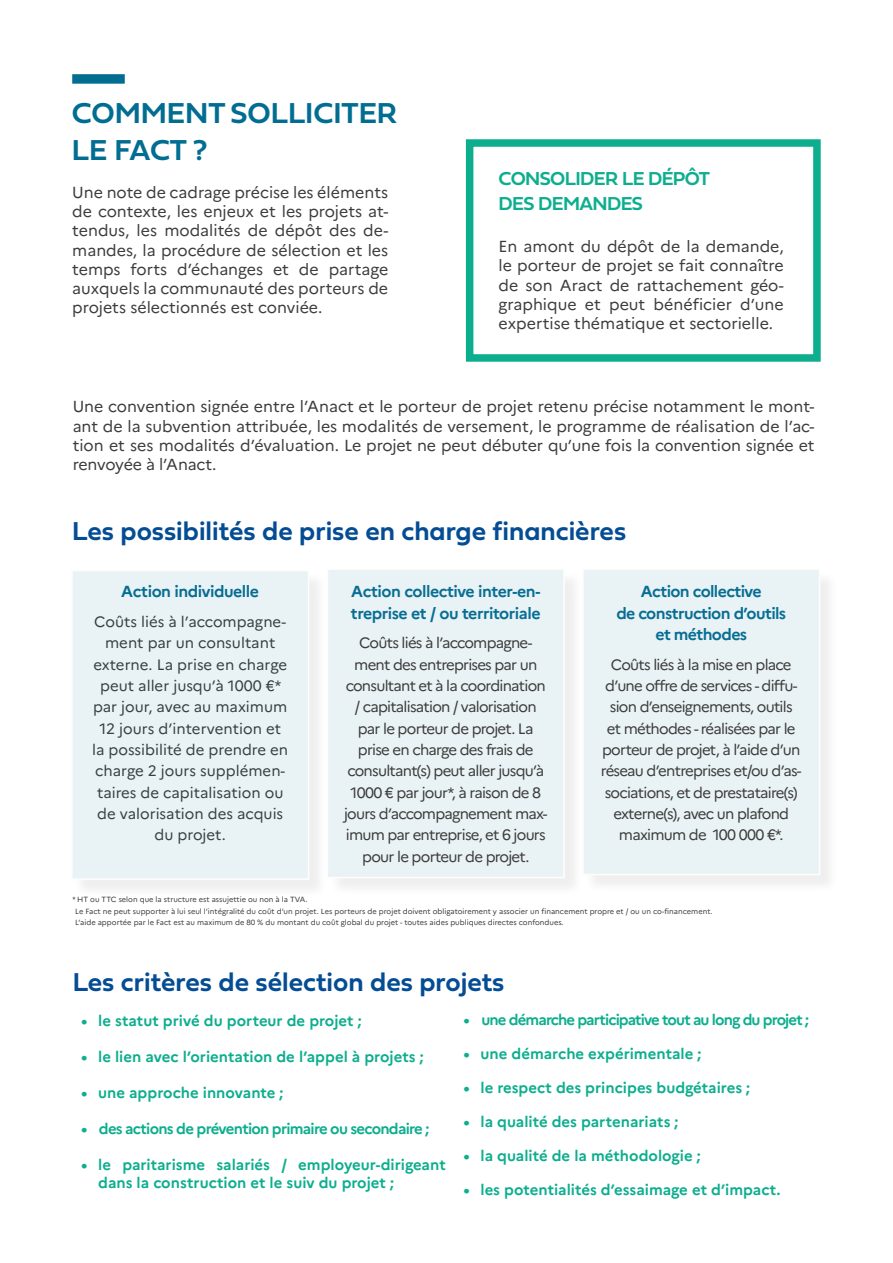
<style>
.page{position:relative;width:893px;height:1263px;background:#fff}
.page>*{position:absolute;margin:0;border:0;box-sizing:border-box;transform-origin:0 0}
.t1{font:30px/36.3px "Fieldwork Geo Demibold";color:#006d91}
.t2{font:27px "Fieldwork Geo Demibold";color:#044c94}
.t3{font:19.5px/24.9px "Fieldwork Geo Demibold";letter-spacing:-.03em;color:#0dae8e}
.t4{font:16.05px/19.2px "Marianne";color:#3c3c3b;text-align:justify}
.t5{font:700 16.05px/21.3px "Marianne";letter-spacing:-.03em;color:#076e93}
.t6{font:15px/21.3px "Marianne";letter-spacing:-.05em;color:#3c3c3b;text-align:center}
.t7{font:700 15px/18px "Marianne";color:#0dae8e}
.t8{font:15px/21.3px "Marianne";color:#3c3c3b;text-align:center}
.t9{font:700 15px "Marianne";letter-spacing:-.05em;color:#0dae8e}
.t10{font:700 15px "Marianne";letter-spacing:-.06em;color:#0dae8e}
.t11{font:7.5px/11.7px "Marianne";color:#3c3c3b}
</style>
<div class="page">
<div style="left:585px;top:571px;width:253px;height:322px;background:#f4f4f4"></div>
<div style="left:582px;top:568px;width:238px;height:307px;background:#e9f2f5;border:2px solid #f3ede4"></div>
<div style="left:72px;top:74px;width:53px;height:10px;background:#006d91;border:2px solid #006d91"></div>
<div style="left:466px;top:139px;width:355px;height:223px;border:8px solid #0dae8e"></div>
<div style="left:329px;top:571px;width:254px;height:325px;background:#f4f4f4"></div>
<div style="left:327px;top:568px;width:238px;height:310px;background:#e9f2f5;border:2px solid #f3ede4"></div>
<div style="left:74px;top:572px;width:253px;height:326px;background:#f4f4f4"></div>
<div style="left:71px;top:570px;width:238px;height:310px;background:#e9f2f5;border:2px solid #f3ede4"></div>
<h1 class="t1" style="left:72px;top:94px;width:327px">COMMENT SOLLICITER<br>LE FACT ?</h1>
<p class="t4" style="left:72px;top:183px;width:318px">Une note de cadrage précise les éléments de contexte, les enjeux et les projets at&shy;tendus, les modalités de dépôt des de&shy;mandes, la procédure de sélection et les temps forts d’échanges et de partage auxquels la communauté des porteurs de projets sélectionnés est conviée.</p>
<p class="t3" style="left:499px;top:166px;width:213px">CONSOLIDER LE DÉPÔT<br>DES DEMANDES</p>
<p class="t4" style="left:499px;top:237px;width:287px">En amont du dépôt de la demande, le porteur de projet se fait connaître de son Aract de rattachement géo&shy;graphique et peut bénéficier d’une expertise thématique et sectorielle.</p>
<p class="t4" style="left:73px;top:397px;width:743px">Une convention signée entre l’Anact et le porteur de projet retenu précise notamment le mont&shy;ant de la subvention attribuée, les modalités de versement, le programme de réalisation de l’ac&shy;tion et ses modalités d’évaluation. Le projet ne peut débuter qu’une fois la convention signée et renvoyée à l’Anact.</p>
<h2 class="t2" style="left:72px;top:509px;width:555px">Les possibilités de prise en charge financières</h2>
<p class="t5" style="left:121px;top:581px;width:139px">Action individuelle</p>
<p class="t8" style="left:92px;top:611px;width:198px">Coûts liés à l’accompagne&shy;ment par un consultant externe. La prise en charge peut aller jusqu’à 1000 €* par jour, avec au maximum<br>12 jours d’intervention et la possibilité de prendre en charge 2 jours supplémen&shy;taires de capitalisation ou de valorisation des acquis du projet.</p>
<p class="t5" style="left:351px;top:581px;width:191px">Action collective inter-en&shy;treprise et / ou territoriale</p>
<p class="t6" style="left:344px;top:632px;width:205px">Coûts liés à l’accompagne&shy;ment des entreprises par un consultant et à la coordination / capitalisation / valorisation par le porteur de projet. La prise en charge des frais de consultant(s) peut aller jusqu’à<br>1000 € par jour*, à raison de 8 jours d’accompagnement max&shy;imum par entreprise, et 6 jours pour le porteur de projet.</p>
<p class="t5" style="left:616px;top:581px;width:171px;text-align:center">Action collective<br>de construction d’outils et méthodes</p>
<p class="t6" style="left:601px;top:654px;width:202px">Coûts liés à la mise en place d’une offre de services - diffu&shy;sion d’enseignements, outils et méthodes - réalisées par le porteur de projet, à l’aide d’un réseau d’entreprises et/ou d’as&shy;sociations, et de prestataire(s) externe(s), avec un plafond maximum de 100 000 €*.</p>
<p class="t11" style="left:75px;top:893px;width:639px;text-indent:-3px">* HT ou TTC selon que la structure est assujettie ou non à la TVA.<br>Le Fact ne peut supporter à lui seul l’intégralité du coût d’un projet. Les porteurs de projet doivent obligatoirement y associer un financement propre et / ou un co-financement.<br>L’aide apportée par le Fact est au maximum de 80 % du montant du coût global du projet - toutes aides publiques directes confondues.</p>
<h2 class="t2" style="left:73px;top:960px;width:433px">Les critères de sélection des projets</h2>
<p class="t7" style="left:81px;top:1012px;width:282px">• le statut privé du porteur de projet ;</p>
<p class="t7" style="left:81px;top:1048px;width:344px">• le lien avec l’orientation de l’appel à projets ;</p>
<p class="t7" style="left:81px;top:1084px;width:204px">• une approche innovante ;</p>
<p class="t9" style="left:81px;top:1120px;width:350px">• des actions de prévention primaire ou secondaire ;</p>
<p class="t7" style="left:98px;top:1156px;width:349px;text-indent:-17px">• le paritarisme salariés / employeur-dirigeant dans la construction et le suiv du projet ;</p>
<p class="t10" style="left:463px;top:1010px;width:347px">• une démarche participative tout au long du projet ;</p>
<p class="t7" style="left:463px;top:1045px;width:240px">• une démarche expérimentale ;</p>
<p class="t7" style="left:463px;top:1079px;width:288px">• le respect des principes budgétaires ;</p>
<p class="t7" style="left:463px;top:1113px;width:217px">• la qualité des partenariats ;</p>
<p class="t7" style="left:463px;top:1147px;width:239px">• la qualité de la méthodologie ;</p>
<p class="t7" style="left:463px;top:1181px;width:319px">• les potentialités d’essaimage et d’impact.</p>
</div>
